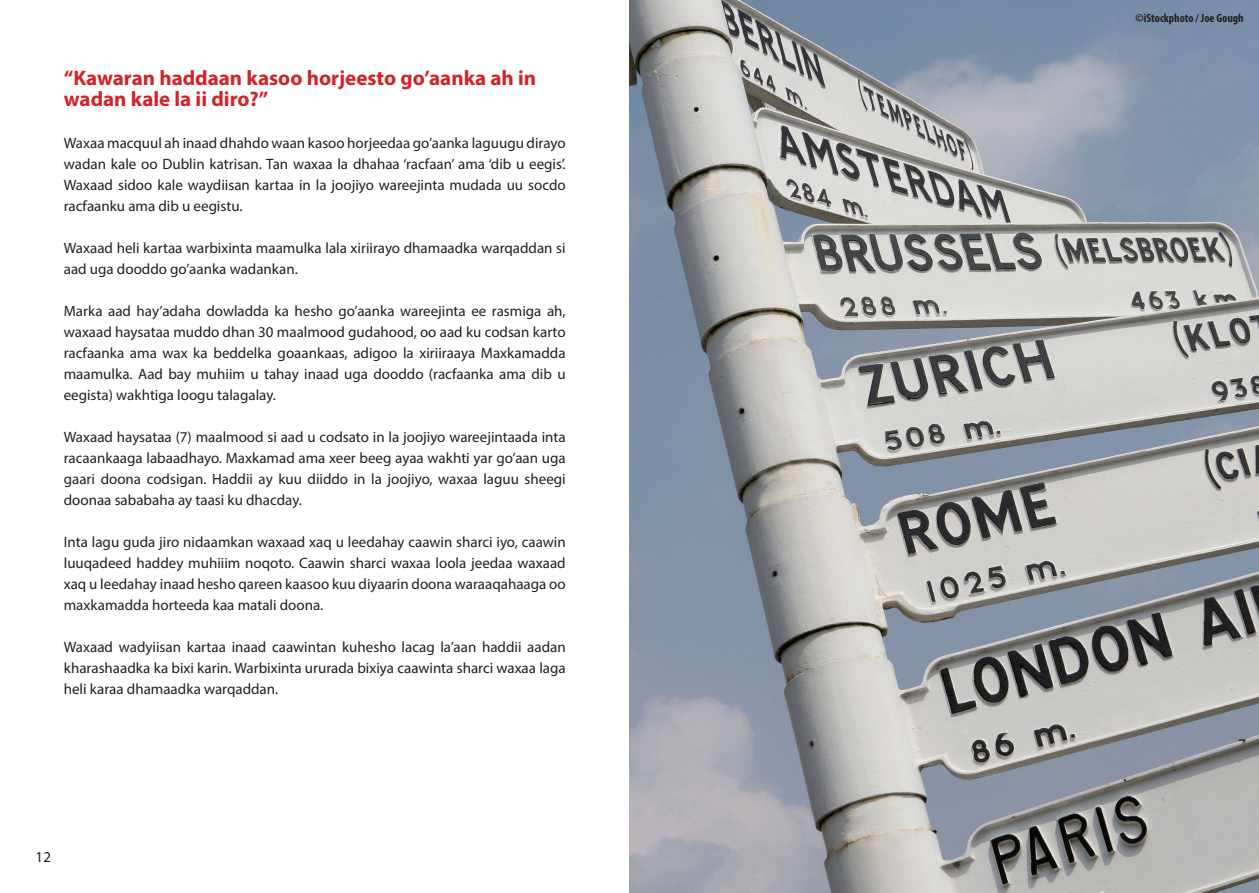
<style>
.page{position:relative;width:1259px;height:893px;background:#fff}
.page>*{position:absolute;margin:0;border:0;box-sizing:border-box;transform-origin:0 0}
.Default_question{font:700 21px/21px "Myriad Pro";color:#d1232a}
.Default{font:15px/21px "Myriad Pro";color:#231f20;text-align:justify}
.Footnote_Text{font:700 condensed 12px "Myriad Pro";color:#231f20}
</style>
<div class="page">
<img style="left:629px;top:0;width:630px;height:893px">
<p class="Default_question" style="left:64px;top:67px;width:474px">“Kawaran haddaan kasoo horjeesto go’aanka ah in wadan kale la ii diro?”</p>
<p class="Default" style="left:64px;top:132px;width:503px">Waxaa macquul ah inaad dhahdo waan kasoo horjeedaa go’aanka laguugu dirayo wadan kale oo Dublin katrisan. Tan waxaa la dhahaa ‘racfaan’ ama ‘dib u eegis’.<br>Waxaad sidoo kale waydiisan kartaa in la joojiyo wareejinta mudada uu socdo racfaanku ama dib u eegistu.</p>
<p class="Default" style="left:64px;top:237px;width:503px">Waxaad heli kartaa warbixinta maamulka lala xiriirayo dhamaadka warqaddan si aad uga dooddo go’aanka wadankan.</p>
<p class="Default" style="left:64px;top:300px;width:503px">Marka aad hay’adaha dowladda ka hesho go’aanka wareejinta ee rasmiga ah, waxaad haysataa muddo dhan 30 maalmood gudahood, oo aad ku codsan karto racfaanka ama wax ka beddelka goaankaas, adigoo la xiriiraaya Maxkamadda maamulka. Aad bay muhiim u tahay inaad uga dooddo (racfaanka ama dib u eegista) wakhtiga loogu talagalay.</p>
<p class="Default" style="left:64px;top:426px;width:503px">Waxaad haysataa (7) maalmood si aad u codsato in la joojiyo wareejintaada inta racaankaaga labaadhayo. Maxkamad ama xeer beeg ayaa wakhti yar go’aan uga gaari doona codsigan. Haddii ay kuu diiddo in la joojiyo, waxaa laguu sheegi doonaa sababaha ay taasi ku dhacday.</p>
<p class="Default" style="left:64px;top:531px;width:503px">Inta lagu guda jiro nidaamkan waxaad xaq u leedahay caawin sharci iyo, caawin luuqadeed haddey muhiiim noqoto. Caawin sharci waxaa loola jeedaa waxaad xaq u leedahay inaad hesho qareen kaasoo kuu diyaarin doona waraaqahaaga oo maxkamadda horteeda kaa matali doona.</p>
<p class="Default" style="left:64px;top:636px;width:503px">Waxaad wadyiisan kartaa inaad caawintan kuhesho lacag la’aan haddii aadan kharashaadka ka bixi karin. Warbixinta ururada bixiya caawinta sharci waxaa laga heli karaa dhamaadka warqaddan.</p>
<p class="Default" style="left:36px;top:846px;width:17px">12</p>
<p class="Footnote_Text" style="left:1135px;top:11px;width:110px">©iStockphoto / Joe Gough</p>
</div>
